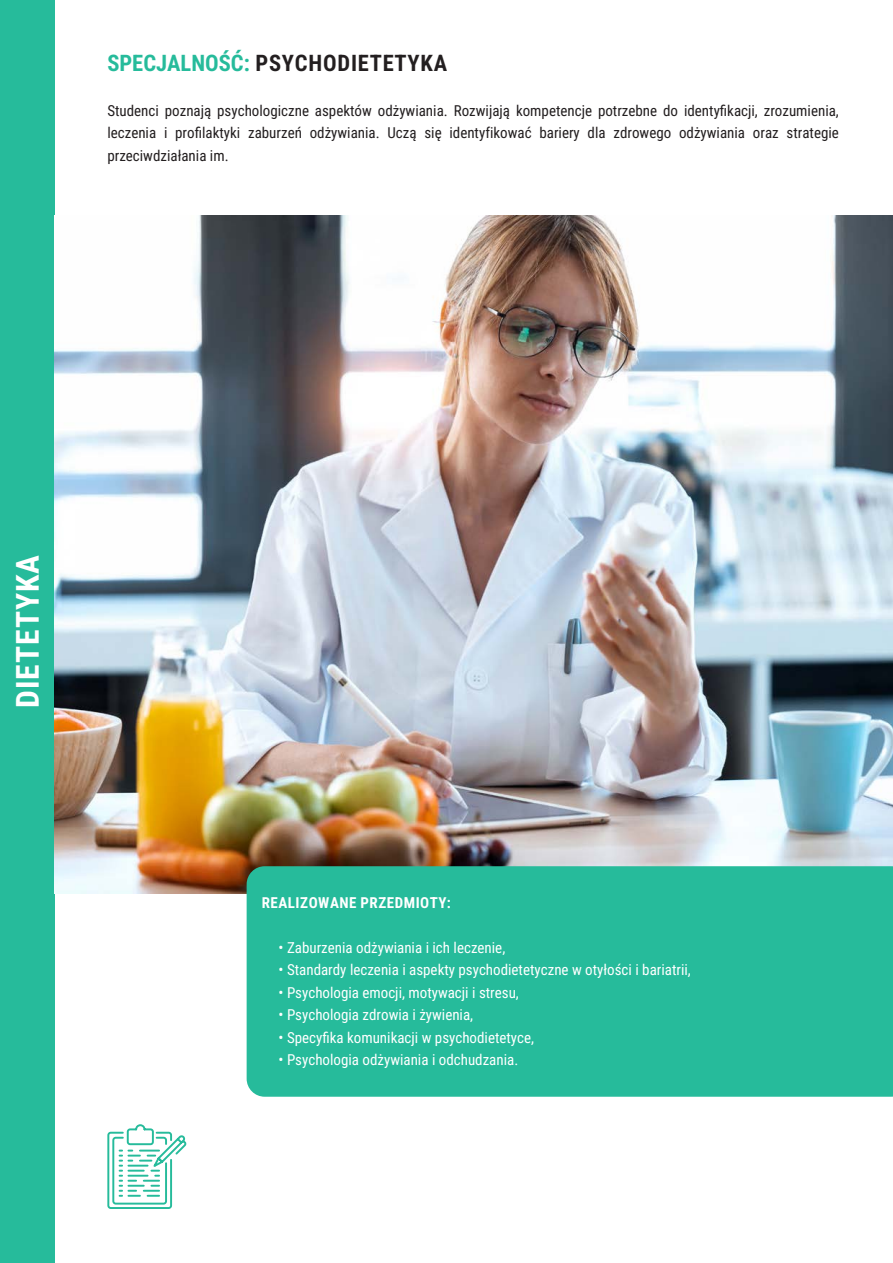
<style>
.page{position:relative;width:893px;height:1263px;background:#fff}
.page>*{position:absolute;margin:0;border:0;box-sizing:border-box;transform-origin:0 0}
.t1{font:31.5px "Roboto Condensed";letter-spacing:.035em;color:#fff}
.t2{font:22.5px "Roboto Condensed";letter-spacing:.035em;color:#231f20}
.t3{font:15px "Roboto Condensed";color:#fff}
.t4{font:15px/22.5px "Roboto Condensed";color:#231f20;text-align:justify}
.t5{font:15px "Roboto Condensed";letter-spacing:.035em;color:#fff}
.s1{color:#26bb9b}
</style>
<div class="page">
<div style="left:0;top:0;width:54px;height:1263px;background:#26bb9b"></div>
<img style="left:54px;top:216px;width:839px;height:677px">
<div style="left:247px;top:866px;width:646px;height:231px;background:#26bb9b"></div>
<svg style="left:107px;top:1124px;width:80px;height:85px"></svg>
<p class="t2" style="left:107px;top:47px;width:341px"><span class="s1">SPECJALNOŚĆ:</span> PSYCHODIETETYKA</p>
<p class="t4" style="left:107px;top:99px;width:733px">Studenci poznają psychologiczne aspektów odżywiania. Rozwijają kompetencje potrzebne do identyfikacji, zrozumienia, leczenia i profilaktyki zaburzeń odżywiania. Uczą się identyfikować bariery dla zdrowego odżywiania oraz strategie przeciwdziałania im.</p>
<p class="t1" style="left:6px;top:708px;width:155px;rotate:-90deg">DIETETYKA</p>
<p class="t5" style="left:262px;top:892px;width:191px">REALIZOWANE PRZEDMIOTY:</p>
<p class="t3" style="left:278px;top:937px;width:228px">• Zaburzenia odżywiania i ich leczenie,</p>
<p class="t3" style="left:278px;top:959px;width:414px">• Standardy leczenia i aspekty psychodietetyczne w otyłości i bariatrii,</p>
<p class="t3" style="left:278px;top:982px;width:242px">• Psychologia emocji, motywacji i stresu,</p>
<p class="t3" style="left:278px;top:1004px;width:196px">• Psychologia zdrowia i żywienia,</p>
<p class="t3" style="left:278px;top:1027px;width:257px">• Specyfika komunikacji w psychodietetyce,</p>
<p class="t3" style="left:278px;top:1049px;width:241px">• Psychologia odżywiania i odchudzania.</p>
</div>
